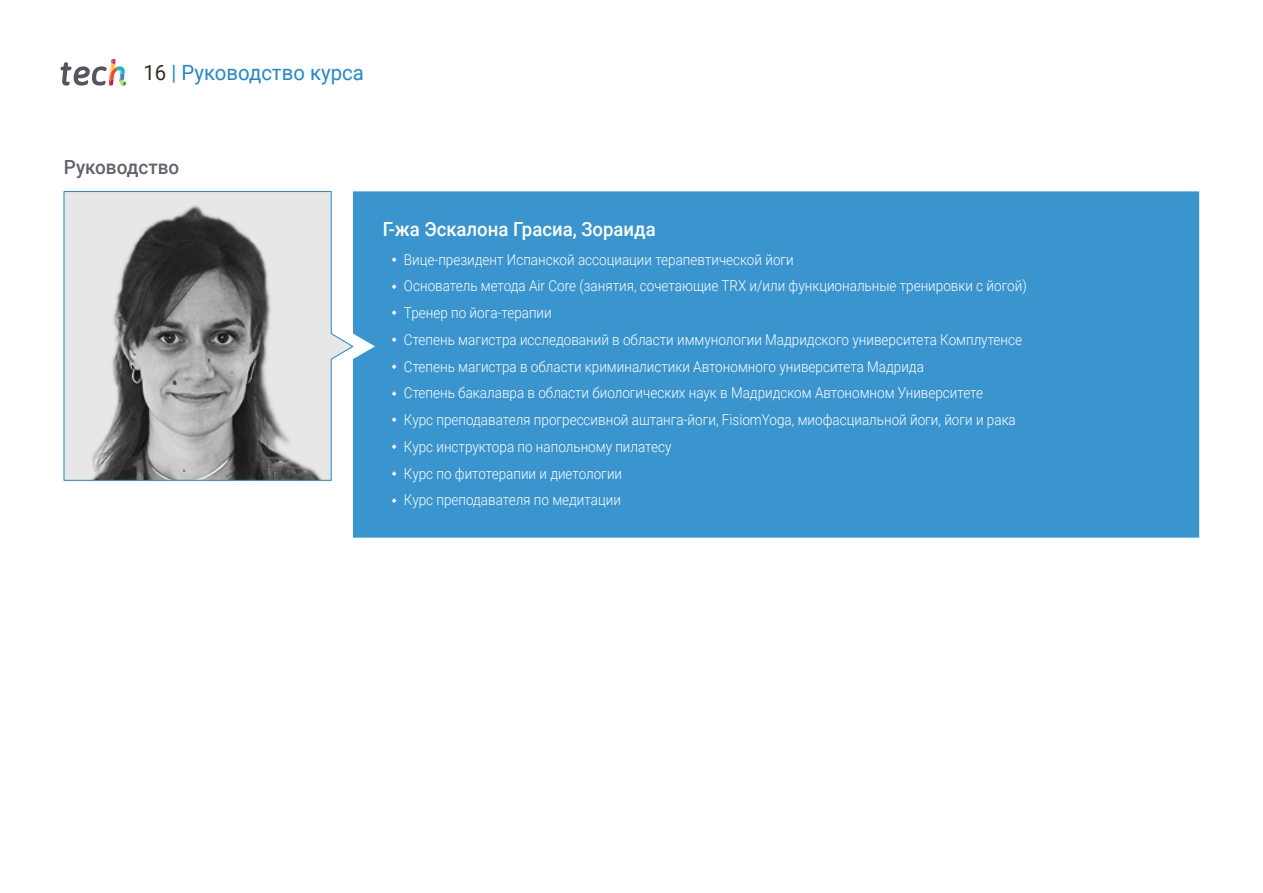
<style>
.page{position:relative;width:1263px;height:893px;background:#fff}
.page>*{position:absolute;margin:0;border:0;box-sizing:border-box;transform-origin:0 0}
.t1{font:21px "Roboto";color:#2488c9}
.t2{font:500 19.5px "Roboto";color:#fff;scale:.95 1}
.t3{font:500 19.5px "Roboto";color:#61646a}
.t4{font:300 15px/26.7px "Roboto";color:#fff;scale:.9 1}
.s1{color:#312e20}
</style>
<div class="page">
<div style="left:353px;top:191px;width:846px;height:347px;background:#3a94ce"></div>
<svg style="left:64px;top:191px;width:289px;height:290px;background:#adaeaf"></svg>
<svg style="left:61px;top:59px;width:65px;height:27px"></svg>
<svg style="left:392px;top:257px;width:5px;height:5px"></svg>
<svg style="left:392px;top:284px;width:5px;height:5px"></svg>
<svg style="left:392px;top:310px;width:5px;height:5px"></svg>
<svg style="left:392px;top:337px;width:5px;height:5px"></svg>
<svg style="left:392px;top:364px;width:5px;height:5px"></svg>
<svg style="left:392px;top:391px;width:5px;height:5px"></svg>
<svg style="left:392px;top:417px;width:5px;height:5px"></svg>
<svg style="left:392px;top:444px;width:5px;height:5px"></svg>
<svg style="left:392px;top:471px;width:5px;height:5px"></svg>
<svg style="left:392px;top:498px;width:5px;height:5px"></svg>
<h1 class="t1" style="left:144px;top:57px;width:222px"><span class="s1">16</span> | Руководство курса</h1>
<h2 class="t3" style="left:64px;top:154px;width:117px">Руководство</h2>
<h2 class="t2" style="left:383px;top:215px;width:289px">Г-жа Эскалона Грасиа, Зораида</h2>
<p class="t4" style="left:404px;top:245px;width:693px">Вице-президент Испанской ассоциации терапевтической йоги<br>Основатель метода Air Core (занятия, сочетающие TRX и/или функциональные тренировки с йогой)<br>Тренер по йога-терапии<br>Степень магистра исследований в области иммунологии Мадридского университета Комплутенсе Степень магистра в области криминалистики Автономного университета Мадрида<br>Степень бакалавра в области биологических наук в Мадридском Автономном Университете<br>Курс преподавателя прогрессивной аштанга-йоги, FisiomYoga, миофасциальной йоги, йоги и рака Курс инструктора по напольному пилатесу<br>Курс по фитотерапии и диетологии<br>Курс преподавателя по медитации</p>
</div>
